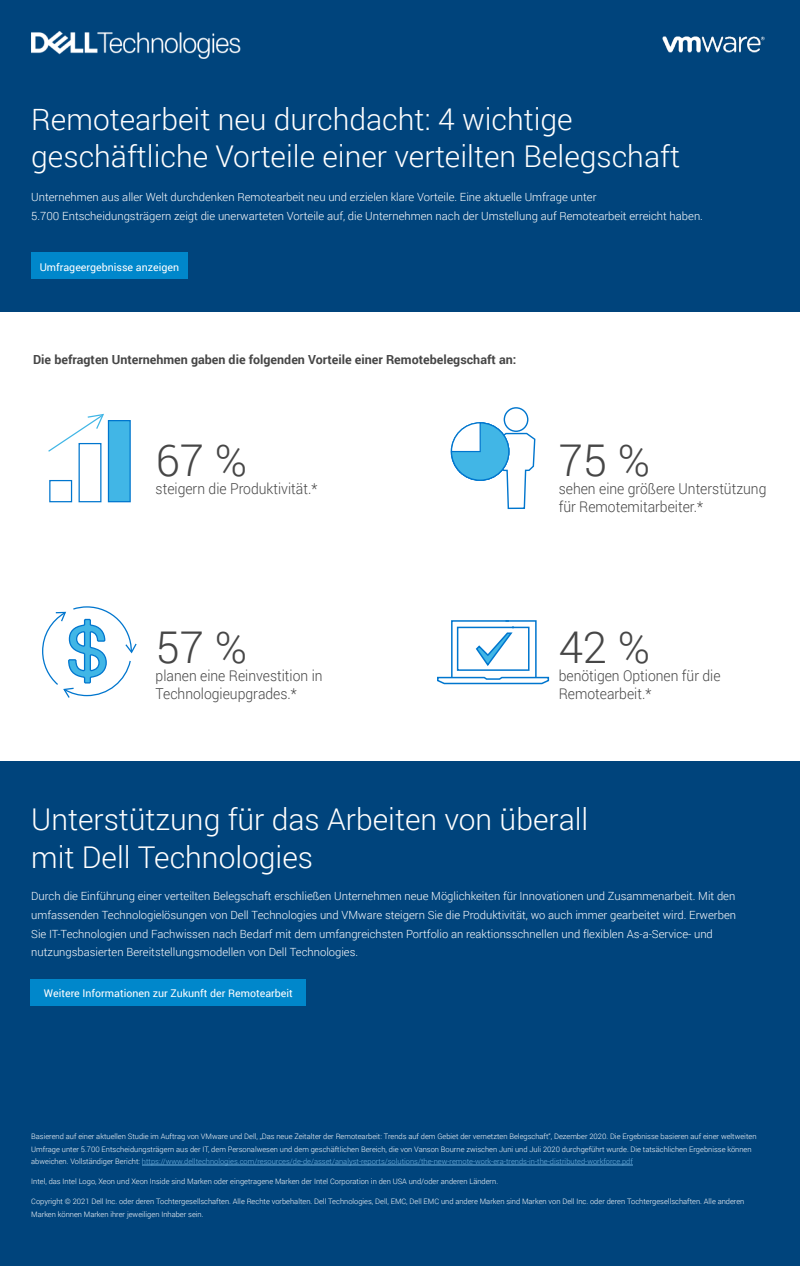
<style>
.page{position:relative;width:800px;height:1266px;background:#00447c}
.page>*{position:absolute;margin:0;border:0;box-sizing:border-box;transform-origin:0 0}
.Stats_Top_Small{font:300 43.75px "Roboto";color:#464646}
.Header_Headline{font:300 30px/37.5px "Roboto";color:#fff}
.Footer_Headline{font:300 30px/37.5px "Roboto";color:#fff}
.Stats_Top_Small-2{font:300 15px/18px "Roboto";color:#464646;scale:.93 1}
.Body_Paragraphs{font:700 12.5px "Roboto";color:#464646}
.Footer_Subhead{font:300 11.25px/18.8px "Roboto";color:#fff}
.Header_CTA{font:10.62px "Roboto";color:#fff}
.Legal{font:300 7.5px/12.5px "Roboto";color:#fff}
.s1{color:#72b5e3}
</style>
<div class="page">
<div style="left:0;top:312px;width:800px;height:448px;background:#fff"></div>
<img style="left:31px;top:31px;width:210px;height:27px">
<hr style="left:142px;top:1164px;width:491px;height:1px;background:#72b5e3">
<div style="left:504px;top:407px;width:24px;height:25px;border:1px solid #0076ce;border-radius:50%"></div>
<svg style="left:450px;top:421px;width:86px;height:88px"></svg>
<svg style="left:437px;top:620px;width:112px;height:64px"></svg>
<div style="left:49px;top:480px;width:23px;height:22px;border:1px solid #0076ce"></div>
<div style="left:79px;top:443px;width:22px;height:59px;border:1px solid #0076ce"></div>
<div style="left:108px;top:421px;width:22px;height:81px;background:#41b6e6"></div>
<div style="left:108px;top:420px;width:23px;height:82px;border:1px solid #0076ce"></div>
<svg style="left:48px;top:414px;width:56px;height:39px"></svg>
<svg style="left:42px;top:606px;width:95px;height:92px"></svg>
<div style="left:31px;top:252px;width:157px;height:27px;background:#0087cb"></div>
<div style="left:31px;top:979px;width:275px;height:27px;background:#0087cb"></div>
<img style="left:662px;top:37px;width:103px;height:16px">
<p class="Header_Headline" style="left:31px;top:99px;width:650px">Remotearbeit neu durchdacht: 4 wichtige geschäftliche Vorteile einer verteilten Belegschaft</p>
<p class="Footer_Subhead" style="left:31px;top:187px;width:673px">Unternehmen aus aller Welt durchdenken Remotearbeit neu und erzielen klare Vorteile. Eine aktuelle Umfrage unter<br>5.700 Entscheidungsträgern zeigt die unerwarteten Vorteile auf, die Unternehmen nach der Umstellung auf Remotearbeit erreicht haben.</p>
<p class="Header_CTA" style="left:40px;top:259px;width:141px">Umfrageergebnisse anzeigen</p>
<p class="Body_Paragraphs" style="left:33px;top:350px;width:485px">Die befragten Unternehmen gaben die folgenden Vorteile einer Remotebelegschaft an:</p>
<p class="Stats_Top_Small" style="left:156px;top:430px;width:93px">67 %</p>
<p class="Stats_Top_Small-2" style="left:156px;top:479px;width:175px">steigern die Produktivität.*</p>
<p class="Stats_Top_Small" style="left:559px;top:430px;width:93px">75 %</p>
<p class="Stats_Top_Small-2" style="left:559px;top:479px;width:225px">sehen eine größere Unterstützung für Remotemitarbeiter.*</p>
<p class="Stats_Top_Small" style="left:156px;top:617px;width:93px">57 %</p>
<p class="Stats_Top_Small-2" style="left:156px;top:666px;width:181px">planen eine Reinvestition in<br>Technologieupgrades.*</p>
<p class="Stats_Top_Small" style="left:559px;top:617px;width:93px">42 %</p>
<p class="Stats_Top_Small-2" style="left:559px;top:666px;width:176px">benötigen Optionen für die<br>Remotearbeit.*</p>
<p class="Footer_Headline" style="left:31px;top:800px;width:559px">Unterstützung für das Arbeiten von überall mit Dell Technologies</p>
<p class="Footer_Subhead" style="left:31px;top:886px;width:706px">Durch die Einführung einer verteilten Belegschaft erschließen Unternehmen neue Möglichkeiten für Innovationen und Zusammenarbeit. Mit den umfassenden Technologielösungen von Dell Technologies und VMware steigern Sie die Produktivität, wo auch immer gearbeitet wird. Erwerben Sie IT-Technologien und Fachwissen nach Bedarf mit dem umfangreichsten Portfolio an reaktionsschnellen und flexiblen As-a-Service- und nutzungsbasierten Bereitstellungsmodellen von Dell Technologies.</p>
<p class="Header_CTA" style="left:44px;top:986px;width:251px">Weitere Informationen zur Zukunft der Remotearbeit</p>
<p class="Legal" style="left:31px;top:1130px;width:727px">Basierend auf einer aktuellen Studie im Auftrag von VMware und Dell, „Das neue Zeitalter der Remotearbeit: Trends auf dem Gebiet der vernetzten Belegschaft“, Dezember 2020. Die Ergebnisse basieren auf einer weltweiten<br>Umfrage unter 5.700 Entscheidungsträgern aus der IT, dem Personalwesen und dem geschäftlichen Bereich, die von Vanson Bourne zwischen Juni und Juli 2020 durchgeführt wurde. Die tatsächlichen Ergebnisse können abweichen. Vollständiger Bericht: <span class="s1">https://www.delltechnologies.com/resources/de-de/asset/analyst-reports/solutions/the-new-remote-work-era-trends-in-the-distributed-workforce.pdf</span></p>
<p class="Legal" style="left:31px;top:1175px;width:468px">Intel, das Intel Logo, Xeon und Xeon Inside sind Marken oder eingetragene Marken der Intel Corporation in den USA und/oder anderen Ländern.</p>
<p class="Legal" style="left:31px;top:1195px;width:715px">Copyright © 2021 Dell Inc. oder deren Tochtergesellschaften. Alle Rechte vorbehalten. Dell Technologies, Dell, EMC, Dell EMC und andere Marken sind Marken von Dell Inc. oder deren Tochtergesellschaften. Alle anderen<br>Marken können Marken ihrer jeweiligen Inhaber sein.</p>
</div>
